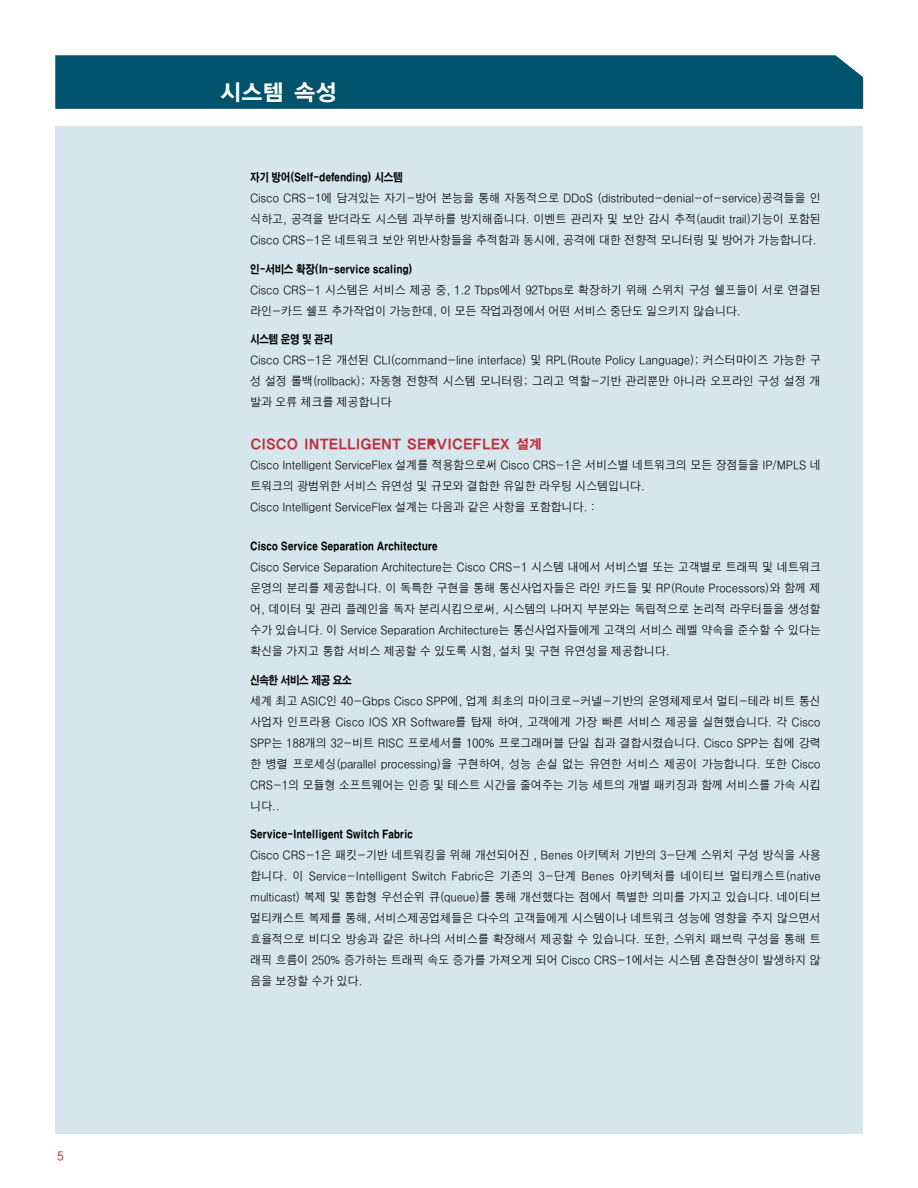
<style>
.page{position:relative;width:918px;height:1188px;background:#fff}
.page>*{position:absolute;margin:0;border:0;box-sizing:border-box;transform-origin:0 0}
.t1{font:22.5px "YGO15";color:#fff}
.t2{font:13.5px "YGO15";letter-spacing:-.055em;color:#bf2b37}
.t3{font:500 12px/21px "HY Go Thic";letter-spacing:-.04em;color:#000;text-align:justify;scale:.95 1}
.t4{font:700 12px "HY Go Thic";color:#bf2b37}
.t5{font:11.25px "HY Go Thic Extra";letter-spacing:-.03em;color:#000;scale:.85 1}
</style>
<div class="page">
<div style="left:55px;top:55px;width:808px;height:54px;background:#00536d"></div>
<div style="left:55px;top:126px;width:808px;height:1008px;background:#d5e6ed"></div>
<p class="t4" style="left:57px;top:1151px;width:9px">5</p>
<h1 class="t1" style="left:219px;top:82px;width:119px">시스템 속성</h1>
<p class="t5" style="left:250px;top:173px;width:181px">자기 방어(Self-defending) 시스템</p>
<p class="t3" style="left:250px;top:189px;width:603px">Cisco CRS-1에 담겨있는 자기-방어 본능을 통해 자동적으로 DDoS (distributed-denial-of-service)공격들을 인 식하고, 공격을 받더라도 시스템 과부하를 방지해줍니다. 이벤트 관리자 및 보안 감시 추적(audit trail)기능이 포함된 Cisco CRS-1은 네트워크 보안 위반사항들을 추적함과 동시에, 공격에 대한 전향적 모니터링 및 방어가 가능합니다.</p>
<p class="t5" style="left:250px;top:264px;width:193px">인-서비스 확장(In-service scaling)</p>
<p class="t3" style="left:250px;top:280px;width:603px">Cisco CRS-1 시스템은 서비스 제공 중, 1.2 Tbps에서 92Tbps로 확장하기 위해 스위치 구성 쉘프들이 서로 연결된 라인-카드 쉘프 추가작업이 가능한데, 이 모든 작업과정에서 어떤 서비스 중단도 일으키지 않습니다.</p>
<p class="t5" style="left:250px;top:335px;width:99px">시스템 운영 및 관리</p>
<p class="t3" style="left:250px;top:351px;width:603px">Cisco CRS-1은 개선된 CLI(command-line interface) 및 RPL(Route Policy Language); 커스터마이즈 가능한 구 성 설정 롤백(rollback); 자동형 전향적 시스템 모니터링; 그리고 역할-기반 관리뿐만 아니라 오프라인 구성 설정 개 발과 오류 체크를 제공합니다</p>
<p class="t2" style="left:250px;top:438px;width:293px">CISCO INTELLIGENT SERVICEFLEX 설계</p>
<p class="t3" style="left:250px;top:456px;width:603px;text-align:left">Cisco Intelligent ServiceFlex 설계를 적용함으로써 Cisco CRS-1은 서비스별 네트워크의 모든 장점들을 IP/MPLS 네 트워크의 광범위한 서비스 유연성 및 규모와 결합한 유일한 라우팅 시스템입니다.<br>Cisco Intelligent ServiceFlex 설계는 다음과 같은 사항을 포함합니다. :</p>
<p class="t5" style="left:250px;top:542px;width:223px">Cisco Service Separation Architecture</p>
<p class="t3" style="left:250px;top:558px;width:603px">Cisco Service Separation Architecture는 Cisco CRS-1 시스템 내에서 서비스별 또는 고객별로 트래픽 및 네트워크 운영의 분리를 제공합니다. 이 독특한 구현을 통해 통신사업자들은 라인 카드들 및 RP(Route Processors)와 함께 제 어, 데이터 및 관리 플레인을 독자 분리시킴으로써, 시스템의 나머지 부분와는 독립적으로 논리적 라우터들을 생성할 수가 있습니다. 이 Service Separation Architecture는 통신사업자들에게 고객의 서비스 레벨 약속을 준수할 수 있다는 확신을 가지고 통합 서비스 제공할 수 있도록 시험, 설치 및 구현 유연성을 제공합니다.</p>
<p class="t5" style="left:250px;top:675px;width:121px">신속한 서비스 제공 요소</p>
<p class="t3" style="left:250px;top:691px;width:603px">세계 최고 ASIC인 40-Gbps Cisco SPP에, 업계 최초의 마이크로-커넬-기반의 운영체제로서 멀티-테라 비트 통신 사업자 인프라용 Cisco IOS XR Software를 탑재 하여, 고객에게 가장 빠른 서비스 제공을 실현했습니다. 각 Cisco SPP는 188개의 32-비트 RISC 프로세서를 100% 프로그래머블 단일 칩과 결합시켰습니다. Cisco SPP는 칩에 강력 한 병렬 프로세싱(parallel processing)을 구현하여, 성능 손실 없는 유연한 서비스 제공이 가능합니다. 또한 Cisco CRS-1의 모듈형 소프트웨어는 인증 및 테스트 시간을 줄여주는 기능 세트의 개별 패키징과 함께 서비스를 가속 시킵 니다..</p>
<p class="t5" style="left:250px;top:830px;width:194px">Service-Intelligent Switch Fabric</p>
<p class="t3" style="left:250px;top:846px;width:603px">Cisco CRS-1은 패킷-기반 네트워킹을 위해 개선되어진 , Benes 아키텍처 기반의 3-단계 스위치 구성 방식을 사용 합니다. 이 Service-Intelligent Switch Fabric은 기존의 3-단계 Benes 아키텍처를 네이티브 멀티캐스트(native multicast) 복제 및 통합형 우선순위 큐(queue)를 통해 개선했다는 점에서 특별한 의미를 가지고 있습니다. 네이티브 멀티캐스트 복제를 통해, 서비스제공업체들은 다수의 고객들에게 시스템이나 네트워크 성능에 영향을 주지 않으면서 효율적으로 비디오 방송과 같은 하나의 서비스를 확장해서 제공할 수 있습니다. 또한, 스위치 패브릭 구성을 통해 트 래픽 흐름이 250% 증가하는 트래픽 속도 증가를 가져오게 되어 Cisco CRS-1에서는 시스템 혼잡현상이 발생하지 않 음을 보장할 수가 있다.</p>
</div>
